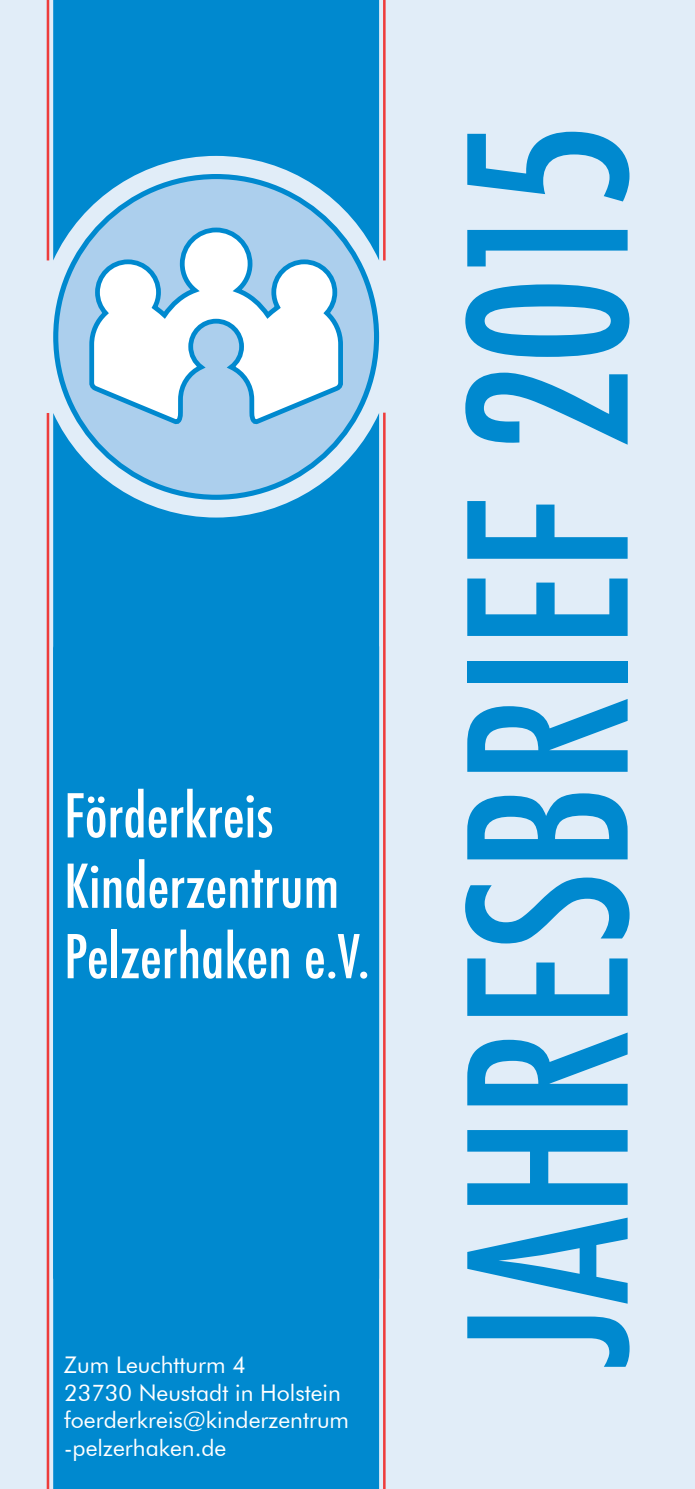
<style>
.page{position:relative;width:695px;height:1489px;background:#fff}
.page>*{position:absolute;margin:0;border:0;box-sizing:border-box;transform-origin:0 0}
.t1{font:500 condensed 212.5px "Futura";color:#0089cf}
.t2{font:500 condensed 58.75px/70.5px "Futura";color:#fff}
.t3{font:23px/27.5px "Futura BT";color:#fff}
</style>
<div class="page">
<div style="left:0;top:0;width:694px;height:1488px;background:#e1edf8"></div>
<svg style="left:53px;top:413px;width:326px;height:233px;background:#1994d3"></svg>
<div style="left:53px;top:646px;width:326px;height:842px;background:#0089cf"></div>
<svg style="left:53px;top:0;width:326px;height:260px;background:#1692d3"></svg>
<hr style="left:47px;top:413px;width:2px;height:1075px;background:#ee3d3c">
<hr style="left:47px;top:0;width:2px;height:260px;background:#ee3d3c">
<hr style="left:383px;top:0;width:2px;height:260px;background:#ee3d3c">
<hr style="left:383px;top:412px;width:2px;height:1076px;background:#ee3d3c">
<div style="left:56px;top:176px;width:320px;height:321px;background:#accfed;border-radius:50%"></div>
<svg style="left:88px;top:230px;width:256px;height:195px"></svg>
<h2 class="t2" style="left:64px;top:780px;width:307px">Förderkreis<br>Kinderzentrum<br>Pelzerhaken e.V.</h2>
<p class="t3" style="left:64px;top:1350px;width:286px">Zum Leuchtturm 4<br>23730 Neustadt in Holstein foerderkreis@kinderzentrum -pelzerhaken.de</p>
<h1 class="t1" style="left:413px;top:1366px;width:1245px;rotate:-90deg">JAHRESBRIEF 2015</h1>
</div>
